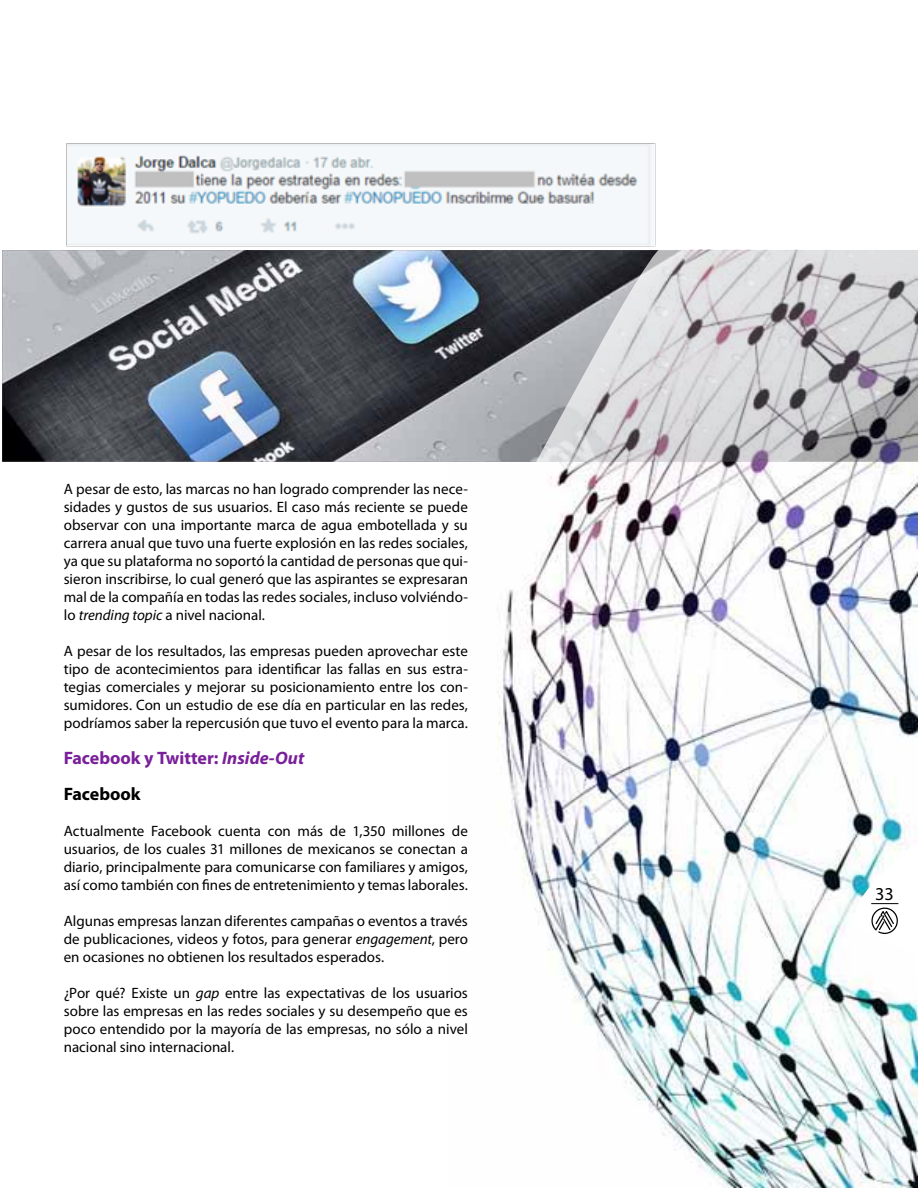
<style>
.page{position:relative;width:918px;height:1188px;background:#fff}
.page>*{position:absolute;margin:0;border:0;box-sizing:border-box;transform-origin:0 0}
.t1{font:18.15px "Myriad";color:#000}
.t2{font:700 18px/36px "Myriad Pro";letter-spacing:-.005em;color:#791f9a}
.t3{font:15px/18px "Myriad Pro";color:#000;text-align:justify}
.s1{font-style:italic}
.s2{color:#000}
</style>
<div class="page">
<img style="left:497px;top:463px;width:421px;height:725px">
<img style="left:659px;top:249px;width:259px;height:214px">
<img style="left:66px;top:143px;width:590px;height:104px">
<img style="left:2px;top:250px;width:657px;height:213px">
<p class="t3" style="left:64px;top:480px;width:406px">A pesar de esto, las marcas no han logrado comprender las nece&shy;sidades y gustos de sus usuarios. El caso más reciente se puede observar con una importante marca de agua embotellada y su carrera anual que tuvo una fuerte explosión en las redes sociales, ya que su plataforma no soportó la cantidad de personas que qui&shy;sieron inscribirse, lo cual generó que las aspirantes se expresaran mal de la compañía en todas las redes sociales, incluso volviéndo&shy;lo <span class="s1">trending topic</span> a nivel nacional.</p>
<p class="t3" style="left:64px;top:642px;width:406px">A pesar de los resultados, las empresas pueden aprovechar este tipo de acontecimientos para identificar las fallas en sus estra&shy;tegias comerciales y mejorar su posicionamiento entre los con&shy;sumidores. Con un estudio de ese día en particular en las redes, podríamos saber la repercusión que tuvo el evento para la marca.</p>
<p class="t2" style="left:64px;top:739px;width:242px">Facebook y Twitter: <span class="s1">Inside-Out<br></span><span class="s2">Facebook</span></p>
<p class="t3" style="left:64px;top:822px;width:406px">Actualmente Facebook cuenta con más de 1,350 millones de usuarios, de los cuales 31 millones de mexicanos se conectan a diario, principalmente para comunicarse con familiares y amigos, así como también con fines de entretenimiento y temas laborales.</p>
<p class="t3" style="left:64px;top:912px;width:406px">Algunas empresas lanzan diferentes campañas o eventos a través de publicaciones, videos y fotos, para generar <span class="s1">engagement</span>, pero en ocasiones no obtienen los resultados esperados.</p>
<p class="t3" style="left:64px;top:984px;width:406px">¿Por qué? Existe un <span class="s1">gap</span> entre las expectativas de los usuarios sobre las empresas en las redes sociales y su desempeño que es poco entendido por la mayoría de las empresas, no sólo a nivel nacional sino internacional.</p>
<p class="t1" style="left:875px;top:885px;width:20px">33</p>
</div>
